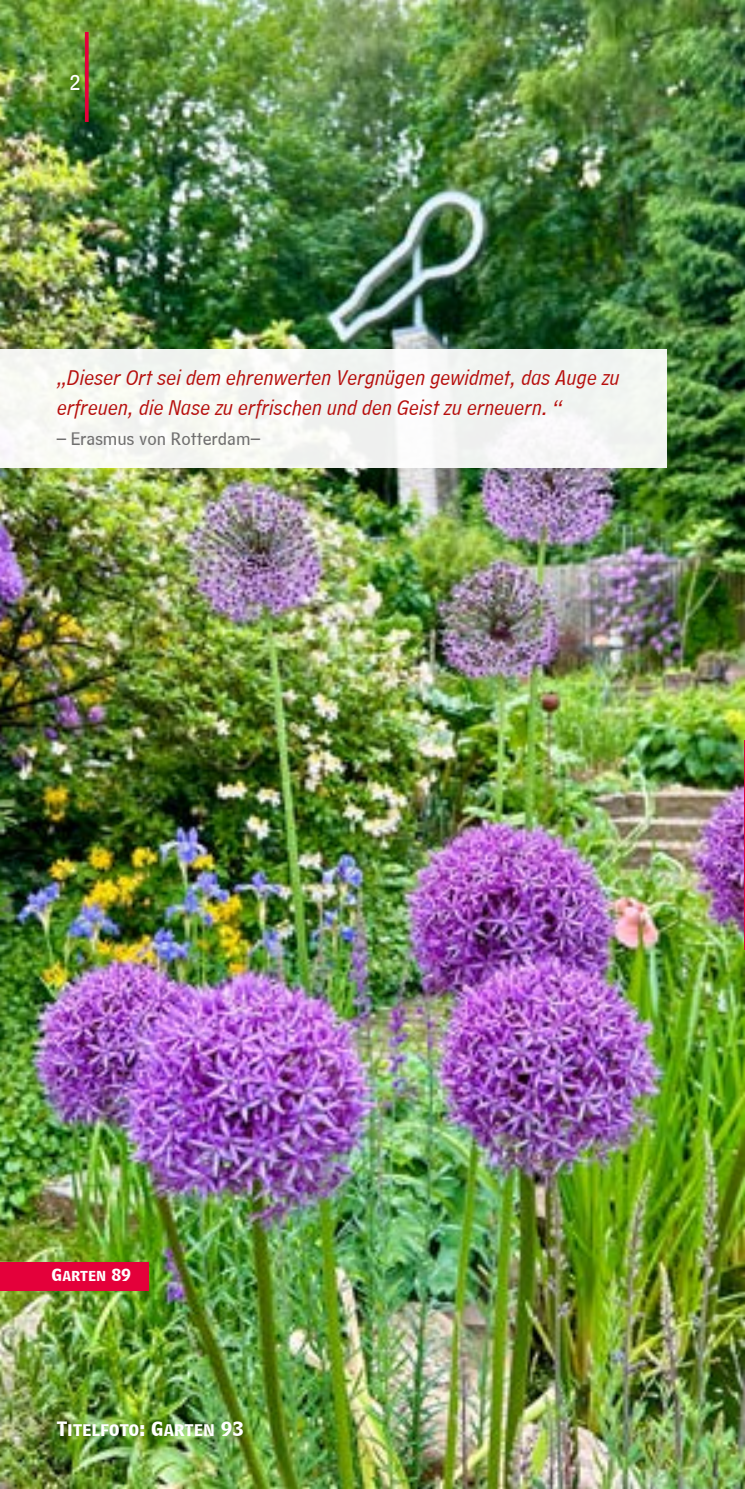
<style>
.page{position:relative;width:745px;height:1489px;background:#fff}
.page>*{position:absolute;margin:0;border:0;box-sizing:border-box;transform-origin:0 0}
.t1{font:italic 22.5px/30px "HM Comment";color:#b70e0c}
.t2{font:22.5px "HM Text";color:#fff}
.t3{font:18.75px "HM Text";color:#706f6f}
.t4{font:17.5px "HM Big Caps";color:#fff}
.t5{font:15px "HM Big Caps";color:#fff}
</style>
<div class="page">
<img style="left:0;top:0;width:744px;height:1488px">
<div style="left:0;top:349px;width:666px;height:118px;background:#f4f6f2"></div>
<div style="left:0;top:1262px;width:149px;height:28px;background:#e4003a"></div>
<svg style="left:85px;top:32px;width:4px;height:90px"></svg>
<p class="t2" style="left:69px;top:62px;width:13px">2</p>
<p class="t1" style="left:57px;top:359px;width:564px">„Dieser Ort sei dem ehrenwerten Vergnügen gewidmet, das Auge zu erfreuen, die Nase zu erfrischen und den Geist zu erneuern. “</p>
<p class="t3" style="left:57px;top:422px;width:205px">– Erasmus von Rotterdam–</p>
<p class="t5" style="left:52px;top:1262px;width:81px">Garten 89</p>
<p class="t4" style="left:57px;top:1414px;width:189px">Titelfoto: Garten 93</p>
</div>
